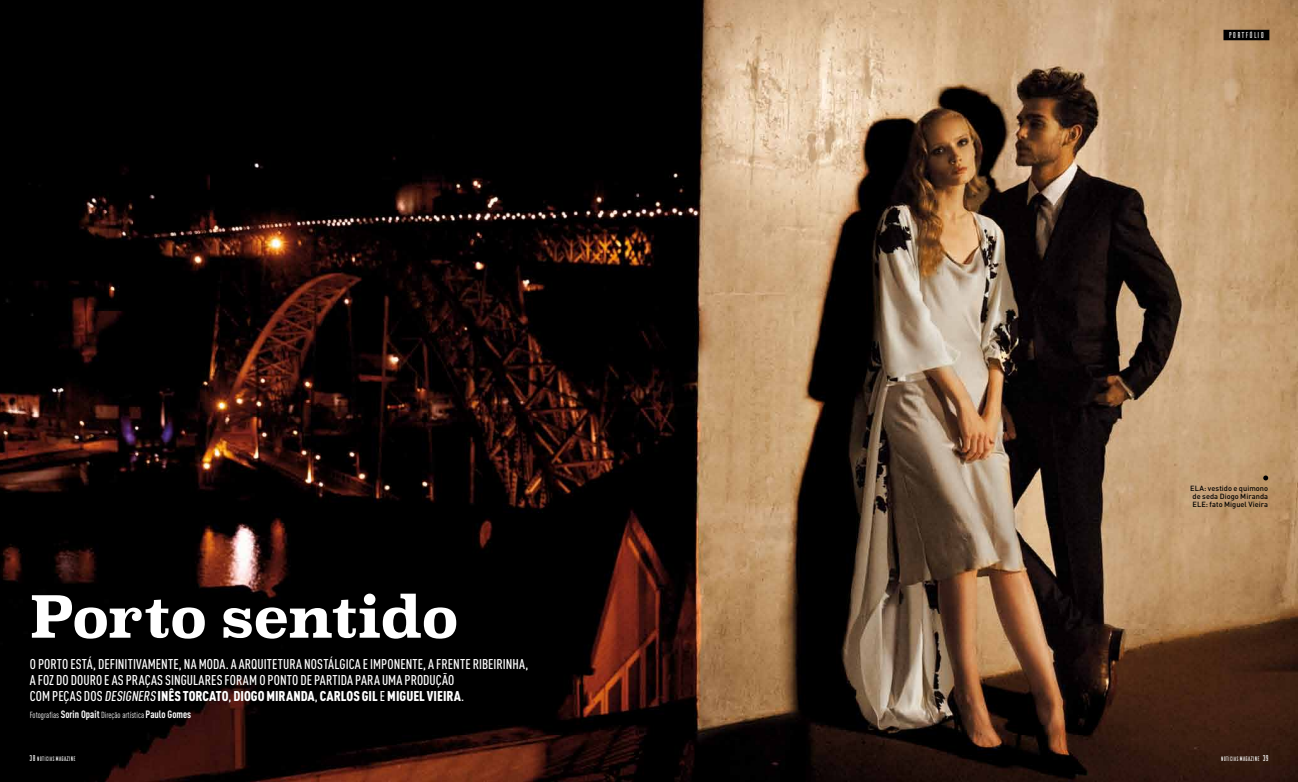
<style>
.page{position:relative;width:1298px;height:782px;background:#fff}
.page>*{position:absolute;margin:0;border:0;box-sizing:border-box;transform-origin:0 0}
.t1{font:700 57.14px "Superclarendon";letter-spacing:-.025em;color:#fff}
.t2{font:500 14px/15.8px "DIN Cond";letter-spacing:.005em;color:#fff}
.t3{font:8.75px "DIN Cond";color:#fff}
.t4{font:8.75px "Ailerons";color:#fff}
.t5{font:500 7.44px/7.9px "DIN";letter-spacing:.005em;color:#000;text-align:center}
.t6{font:6.56px "Ailerons";letter-spacing:-.06em;color:#fff}
.s1{font-weight:900}
.s2{font-weight:700;font-size:10.5px}
.s3{font-size:8.75px}
.s4{font-size:6.83px}
</style>
<div class="page">
<img style="left:0;top:0;width:1297px;height:781px">
<div style="left:1223px;top:30px;width:46px;height:10px;background:#000"></div>
<svg style="left:1262px;top:475px;width:5px;height:5px"></svg>
<p class="t4" style="left:1228px;top:29px;width:33px">PO R TFÓLIO</p>
<h1 class="t1" style="left:30px;top:574px;width:430px">Porto sentido</h1>
<p class="t2" style="left:30px;top:655px;width:500px">O PORTO ESTÁ, DEFINITIVAMENTE, NA MODA. A ARQUITETURA NOSTÁLGICA E IMPONENTE, A FRENTE RIBEIRINHA,<br>A FOZ DO DOURO E AS PRAÇAS SINGULARES FORAM O PONTO DE PARTIDA PARA UMA PRODUÇÃO<br>COM PEÇAS DOS DESIGNERS<span class="s1">INÊS TORCATO</span>, <span class="s1">DIOGO MIRANDA</span>, <span class="s1">CARLOS GI L</span> E <span class="s1">MIGUEL VIEIRA</span>.</p>
<p class="t3" style="left:30px;top:709px;width:163px">Fotografias <span class="s2">Sorin Opait</span> Direção artística <span class="s2">Paulo Gomes</span></p>
<p class="t5" style="left:1190px;top:484px;width:79px">Ela: vestido e quimono de seda Diogo Miranda<br>Ele: fato Miguel Vieira</p>
<p class="t6" style="left:29px;top:754px;width:49px"><span class="s3">38</span>NOTÍCIAS <span class="s4">MAGAZIN E</span></p>
<p class="t6" style="left:1220px;top:754px;width:50px">NOTÍCIAS <span class="s4">MAGAZIN E</span> <span class="s3">39</span></p>
</div>
